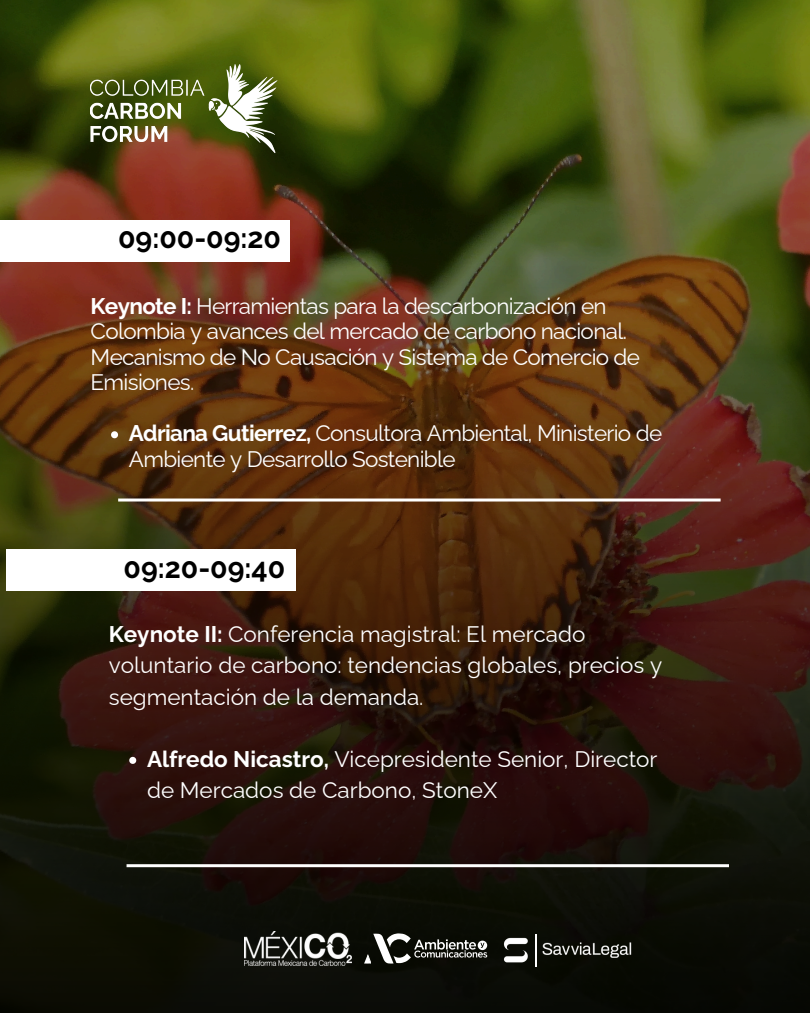
<style>
.page{position:relative;width:810px;height:1013px;background:#fff}
.page>*{position:absolute;margin:0;border:0;box-sizing:border-box;transform-origin:0 0}
.t1{font:700 28.5px "Raleway";color:#000}
.t2{font:22.5px/25.5px "Raleway";letter-spacing:-.03em;color:#fff}
.t3{font:22.5px/31.3px "Raleway";color:#fff}
.s1{font-weight:700}
</style>
<div class="page">
<img style="left:0;top:0;width:810px;height:1012px">
<img style="left:90px;top:63px;width:197px;height:94px">
<div style="left:0;top:220px;width:290px;height:41px;background:#fff"></div>
<div style="left:6px;top:550px;width:290px;height:41px;background:#fff"></div>
<svg style="left:111px;top:431px;width:7px;height:7px"></svg>
<hr style="left:118px;top:498px;width:603px;height:3px;background:#fff">
<hr style="left:127px;top:864px;width:602px;height:3px;background:#fff">
<svg style="left:129px;top:757px;width:7px;height:7px"></svg>
<svg style="left:364px;top:933px;width:123px;height:30px"></svg>
<img style="left:244px;top:931px;width:108px;height:34px">
<img style="left:500px;top:934px;width:32px;height:33px">
<img style="left:542px;top:940px;width:92px;height:20px">
<hr style="left:535px;top:934px;width:2px;height:33px;background:#fff">
<h1 class="t1" style="left:118px;top:221px;width:164px">09:00-09:20</h1>
<p class="t2" style="left:91px;top:293px;width:551px"><span class="s1">Keynote I:</span> Herramientas para la descarbonización en Colombia y avances del mercado de carbono nacional.<br>Mecanismo de No Causación y Sistema de Comercio de Emisiones.</p>
<p class="t2" style="left:129px;top:421px;width:535px"><span class="s1">Adriana Gutierrez,</span> Consultora Ambiental, Ministerio de<br>Ambiente y Desarrollo Sostenible</p>
<p class="t1" style="left:124px;top:551px;width:163px">09:20-09:40</p>
<p class="t3" style="left:109px;top:618px;width:555px"><span class="s1">Keynote II:</span> Conferencia magistral: El mercado voluntario de carbono: tendencias globales, precios y segmentación de la demanda.</p>
<h1 class="t3" style="left:147px;top:743px;width:512px"><span class="s1">Alfredo Nicastro,</span> Vicepresidente Senior, Director de Mercados de Carbono, StoneX</h1>
</div>
